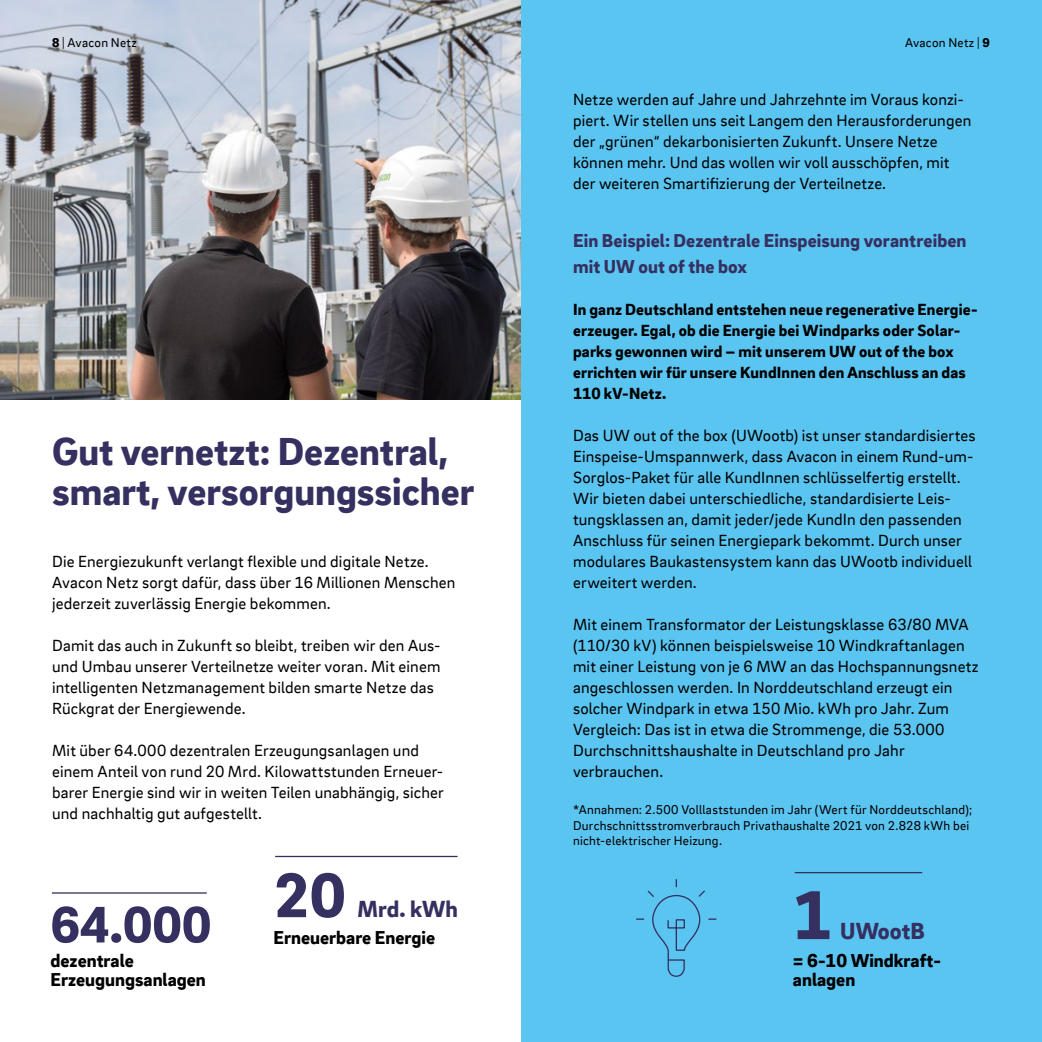
<style>
.page{position:relative;width:1042px;height:1042px;background:#fff}
.page>*{position:absolute;margin:0;border:0;box-sizing:border-box;transform-origin:0 0}
.t1{font:900 70.7px "EON Brix Sans";color:#353060}
.t2{font:900 64.58px "EON Brix Sans";color:#353060}
.t3{font:900 52.68px "EON Brix Sans";color:#353060}
.t4{font:900 40.25px/40.2px "EON Brix Sans";color:#353060}
.t5{font:900 23.97px "EON Brix Sans";color:#353060}
.t6{font:900 19.25px/19.2px "EON Brix Sans";color:#000}
.t7{font:900 19.25px/26.2px "EON Brix Sans";letter-spacing:.005em;color:#353060}
.t8{font:16.62px/21px "EON Brix Sans";letter-spacing:.01em;color:#000}
.t9{font:900 16.62px/21px "EON Brix Sans";letter-spacing:.01em;color:#000}
.t10{font:13.12px/15.8px "EON Brix Sans";letter-spacing:.02em;color:#000}
.s1{font-weight:900}
</style>
<div class="page">
<img style="left:0;top:0;width:521px;height:399px">
<div style="left:521px;top:0;width:521px;height:1042px;background:#5bc5f2"></div>
<svg style="left:636px;top:879px;width:80px;height:98px"></svg>
<hr style="left:795px;top:872px;width:127px;height:1px;background:#353060">
<hr style="left:275px;top:856px;width:182px;height:1px;background:#353060">
<hr style="left:52px;top:892px;width:155px;height:1px;background:#353060">
<p class="t10" style="left:52px;top:34px;width:86px"><span class="s1">8</span> | Avacon Netz</p>
<p class="t10" style="left:905px;top:34px;width:86px">Avacon Netz | <span class="s1">9</span></p>
<h3 class="t4" style="left:52px;top:429px;width:424px">Gut vernetzt: Dezentral, smart, versorgungssicher</h3>
<p class="t8" style="left:52px;top:550px;width:405px">Die Energiezukunft verlangt flexible und digitale Netze.<br>Avacon Netz sorgt dafür, dass über 16 Millionen Menschen jederzeit zuverlässig Energie bekommen.</p>
<p class="t8" style="left:52px;top:634px;width:390px">Damit das auch in Zukunft so bleibt, treiben wir den Aus&shy;und Umbau unserer Verteilnetze weiter voran. Mit einem intelligenten Netzmanagement bilden smarte Netze das Rückgrat der Energiewende.</p>
<p class="t8" style="left:52px;top:739px;width:393px">Mit über 64.000 dezentralen Erzeugungsanlagen und einem Anteil von rund 20 Mrd. Kilowattstunden Erneuer&shy;barer Energie sind wir in weiten Teilen unabhängig, sicher und nachhaltig gut aufgestellt.</p>
<h3 class="t3" style="left:51px;top:890px;width:162px">64.000</h3>
<p class="t6" style="left:51px;top:949px;width:157px">dezentrale<br>Erzeugungsanlagen</p>
<h2 class="t2" style="left:273px;top:853px;width:74px">20</h2>
<h3 class="t5" style="left:358px;top:893px;width:102px">Mrd. kWh</h3>
<p class="t6" style="left:273px;top:926px;width:163px">Erneuerbare Energie</p>
<p class="t8" style="left:573px;top:88px;width:400px">Netze werden auf Jahre und Jahrzehnte im Voraus konzi&shy;piert. Wir stellen uns seit Langem den Herausforderungen der „grünen“ dekarbonisierten Zukunft. Unsere Netze können mehr. Und das wollen wir voll ausschöpfen, mit der weiteren Smartifizierung der Verteilnetze.</p>
<p class="t7" style="left:573px;top:226px;width:395px">Ein Beispiel: Dezentrale Einspeisung vorantreiben mit UW out of the box</p>
<p class="t9" style="left:573px;top:298px;width:406px">In ganz Deutschland entstehen neue regenerative Energie&shy;erzeuger. Egal, ob die Energie bei Windparks oder Solar&shy;parks gewonnen wird – mit unserem UW out of the box errichten wir für unsere KundInnen den Anschluss an das 110 kV-Netz.</p>
<p class="t8" style="left:573px;top:424px;width:404px">Das UW out of the box (UWootb) ist unser standardisiertes Einspeise-Umspannwerk, dass Avacon in einem Rund-um-Sorglos-Paket für alle KundInnen schlüsselfertig erstellt.<br>Wir bieten dabei unterschiedliche, standardisierte Leis&shy;tungsklassen an, damit jeder/jede KundIn den passenden Anschluss für seinen Energiepark bekommt. Durch unser modulares Baukastensystem kann das UWootb individuell erweitert werden.</p>
<p class="t8" style="left:573px;top:613px;width:407px">Mit einem Transformator der Leistungsklasse 63/80 MVA (110/30 kV) können beispielsweise 10 Windkraftanlagen mit einer Leistung von je 6 MW an das Hochspannungsnetz angeschlossen werden. In Norddeutschland erzeugt ein solcher Windpark in etwa 150 Mio. kWh pro Jahr. Zum Vergleich: Das ist in etwa die Strommenge, die 53.000<br>Durchschnittshaushalte in Deutschland pro Jahr verbrauchen.</p>
<p class="t10" style="left:573px;top:801px;width:401px">*Annahmen: 2.500 Volllaststunden im Jahr (Wert für Norddeutschland);<br>Durchschnittsstromverbrauch Privathaushalte 2021 von 2.828 kWh bei nicht-elektrischer Heizung.</p>
<h1 class="t1" style="left:793px;top:868px;width:41px">1</h1>
<h3 class="t5" style="left:840px;top:915px;width:86px">UWootB</h3>
<p class="t6" style="left:793px;top:950px;width:148px">= 6-10 Windkraft&shy;anlagen</p>
</div>
